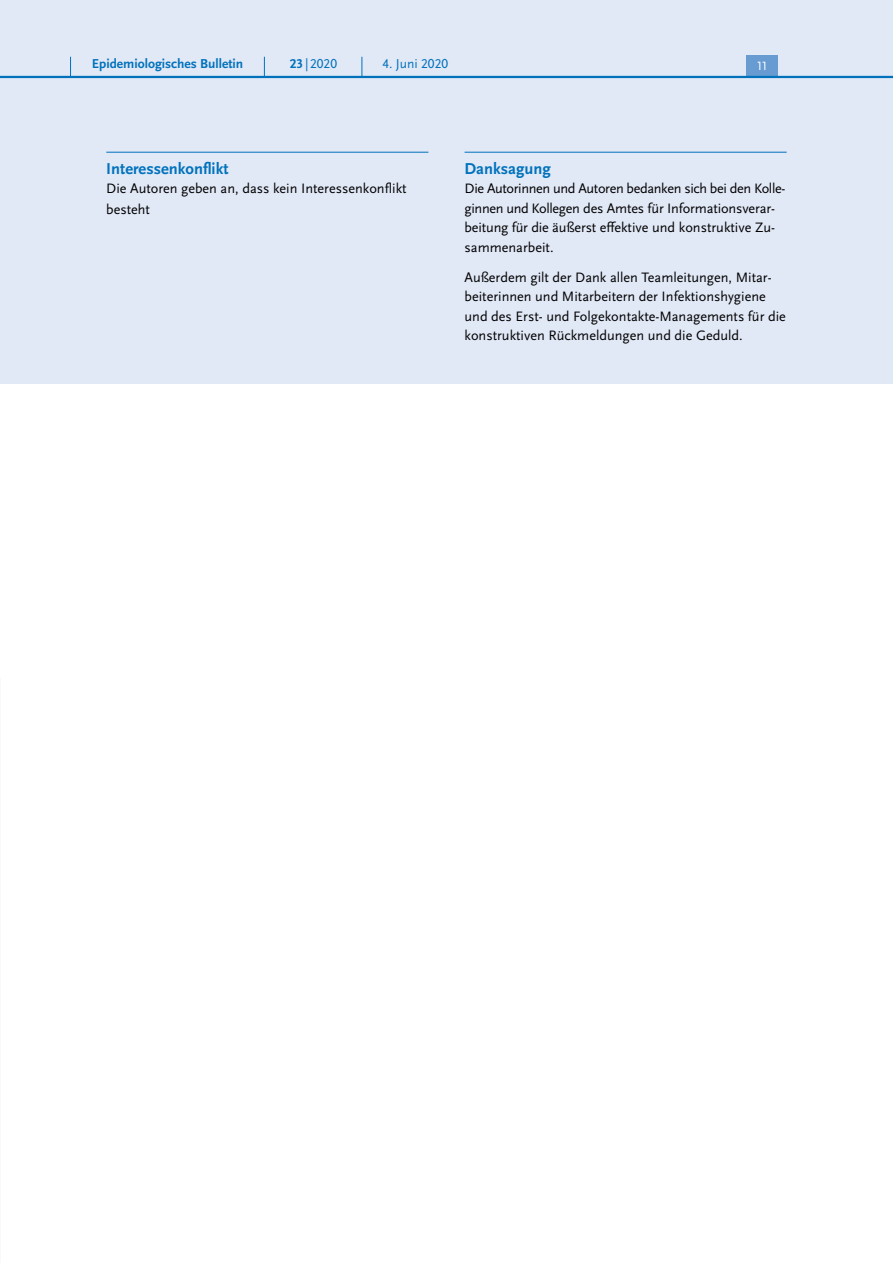
<style>
.page{position:relative;width:893px;height:1263px;background:#fff}
.page>*{position:absolute;margin:0;border:0;box-sizing:border-box;transform-origin:0 0}
.H4_-_Anhang_allerers{font:700 16.5px "Scala Sans Pro";color:#0072bc}
.P_-_Anhang{font:14.25px/19.5px "Scala Sans Pro";color:#000}
.t1{font:700 13.5px "Scala Sans Pro";color:#0072bc}
.t2{font:13.5px "Scala Sans Pro";color:#0072bc}
.t3{font:12.45px "Scala Sans Pro";color:#fff}
.s1{font-weight:700}
</style>
<div class="page">
<div style="left:0;top:78px;width:893px;height:306px;background:#e1e8f6"></div>
<hr style="left:106px;top:152px;width:322px;height:1px;background:#0072bc">
<hr style="left:465px;top:152px;width:322px;height:1px;background:#0072bc">
<div style="left:0;top:0;width:893px;height:77px;background:#e1e8f6"></div>
<div style="left:746px;top:55px;width:32px;height:21px;background:#679bd2"></div>
<hr style="left:0;top:76px;width:893px;height:2px;background:#0072bc">
<svg style="left:70px;top:57px;width:1px;height:19px"></svg>
<svg style="left:264px;top:57px;width:1px;height:19px"></svg>
<svg style="left:362px;top:57px;width:1px;height:19px"></svg>
<p class="t1" style="left:92px;top:55px;width:153px">Epidemiologisches Bulletin</p>
<p class="t2" style="left:290px;top:55px;width:49px"><span class="s1">23</span> |2020</p>
<p class="t3" style="left:757px;top:59px;width:11px">11</p>
<p class="t2" style="left:383px;top:55px;width:67px">4. Juni 2020</p>
<h4 class="H4_-_Anhang_allerers" style="left:106px;top:158px;width:124px">Interessenkonflikt</h4>
<p class="P_-_Anhang" style="left:106px;top:178px;width:302px;line-height:21px">Die Autoren geben an, dass kein Interessenkonflikt besteht</p>
<h4 class="H4_-_Anhang_allerers" style="left:465px;top:158px;width:88px">Danksagung</h4>
<p class="P_-_Anhang" style="left:465px;top:179px;width:322px">Die Autorinnen und Autoren bedanken sich bei den Kolle&shy;ginnen und Kollegen des Amtes für Informationsverar&shy;beitung für die äußerst effektive und konstruktive Zu&shy;sammenarbeit.</p>
<p class="P_-_Anhang" style="left:465px;top:267px;width:323px">Außerdem gilt der Dank allen Teamleitungen, Mitar&shy;beiterinnen und Mitarbeitern der Infektionshygiene und des Erst- und Folgekontakte-Managements für die konstruktiven Rückmeldungen und die Geduld.</p>
</div>
